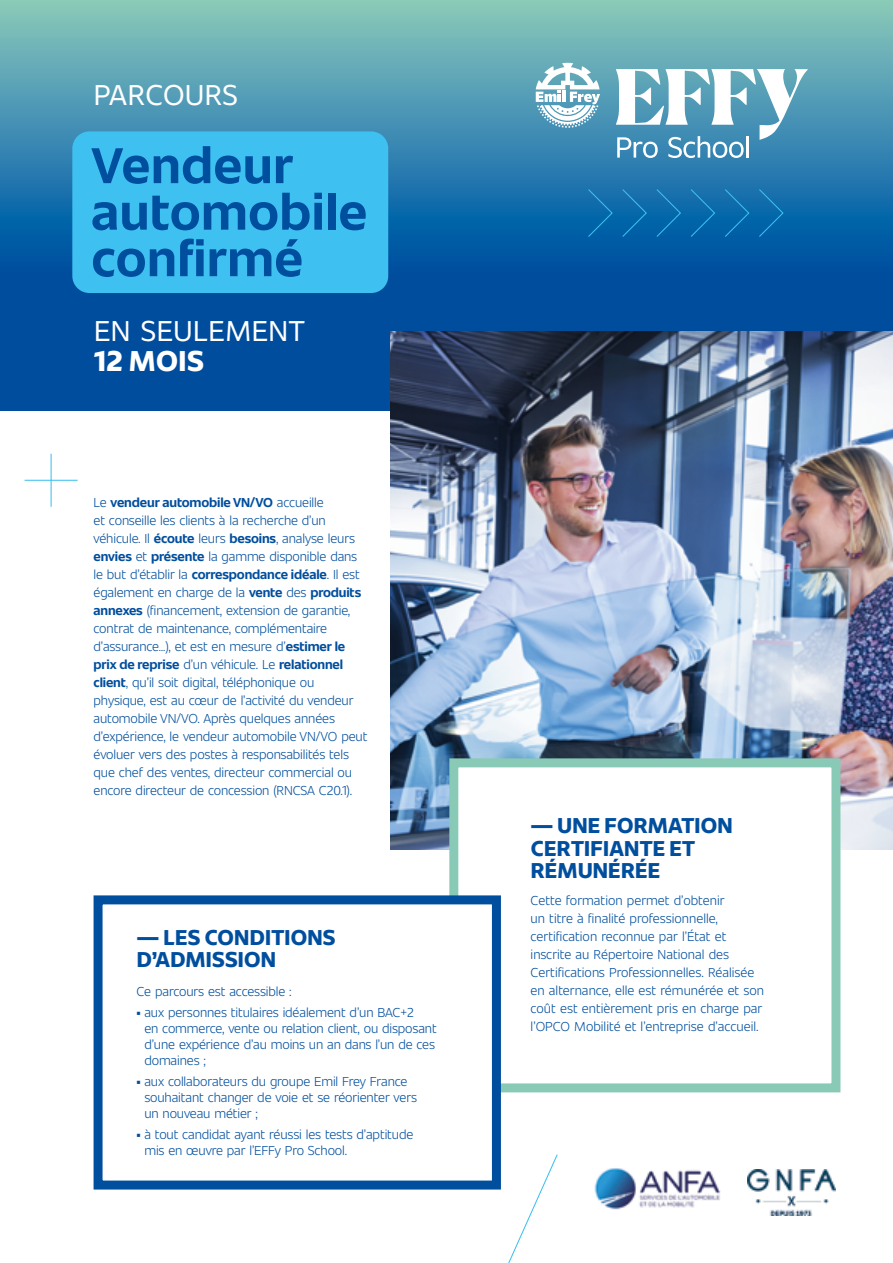
<style>
.page{position:relative;width:893px;height:1263px;background:#fff}
.page>*{position:absolute;margin:0;border:0;box-sizing:border-box;transform-origin:0 0}
.t1{font:700 52.5px/46.5px "EF Sans";letter-spacing:.01em;color:#004e9e}
.t2{font:30px "EF Sans";letter-spacing:.02em;color:#fff}
.t3{font:900 30px "EF Sans";letter-spacing:.015em;color:#fff}
.t4{font:900 22.5px/22.5px "EF Sans";letter-spacing:.01em;color:#004e9e}
.t5{font:300 13.5px/18px "EF Sans";letter-spacing:-.01em;color:#004e9e}
.s1{font-weight:700}
</style>
<div class="page">
<svg style="left:0;top:0;width:893px;height:410px;background:#317dab"></svg>
<img style="left:390px;top:331px;width:503px;height:519px">
<svg style="left:587px;top:188px;width:26px;height:50px"></svg>
<svg style="left:655px;top:188px;width:27px;height:50px"></svg>
<svg style="left:724px;top:188px;width:26px;height:50px"></svg>
<svg style="left:621px;top:188px;width:27px;height:50px"></svg>
<svg style="left:690px;top:188px;width:26px;height:50px"></svg>
<svg style="left:758px;top:188px;width:26px;height:50px"></svg>
<hr style="left:51px;top:454px;width:1px;height:53px;background:#3ec0f0">
<hr style="left:25px;top:480px;width:53px;height:1px;background:#3ec0f0">
<svg style="left:463px;top:1154px;width:95px;height:109px"></svg>
<div style="left:72px;top:131px;width:316px;height:162px;background:#3ec0f0;border-radius:17px"></div>
<div style="left:454px;top:763px;width:382px;height:325px;background:#fff"></div>
<div style="left:449px;top:758px;width:391px;height:334px;border:9px solid #89cab7"></div>
<div style="left:98px;top:900px;width:398px;height:285px;background:#fff"></div>
<div style="left:94px;top:895px;width:407px;height:294px;border:9px solid #004e9e"></div>
<svg style="left:536px;top:63px;width:64px;height:65px"></svg>
<svg style="left:616px;top:69px;width:192px;height:89px"></svg>
<hr style="left:746px;top:136px;width:3px;height:22px;background:#fff">
<img style="left:748px;top:1170px;width:88px;height:45px">
<img style="left:594px;top:1168px;width:127px;height:42px">
<h2 class="t2" style="left:94px;top:74px;width:146px">PARCOURS</h2>
<h1 class="t1" style="left:91px;top:140px;width:277px">Vendeur automobile confirmé</h1>
<h2 class="t2" style="left:94px;top:310px;width:212px">EN SEULEMENT</h2>
<h2 class="t3" style="left:94px;top:340px;width:112px">12 MOIS</h2>
<p class="t5" style="left:94px;top:493px;width:275px">Le <span class="s1">vendeur automobile VN/VO</span> accueille<br>et conseille les clients à la recherche d’un véhicule. Il <span class="s1">écoute</span> leurs <span class="s1">besoins</span>, analyse leurs <span class="s1">envies</span> et <span class="s1">présente</span> la gamme disponible dans le but d’établir la <span class="s1">correspondance idéale</span>. Il est également en charge de la <span class="s1">vente</span> des <span class="s1">produits annexes</span> (financement, extension de garantie, contrat de maintenance, complémentaire d’assurance…), et est en mesure d’<span class="s1">estimer le prix de reprise</span> d’un véhicule. Le <span class="s1">relationnel client</span>, qu’il soit digital, téléphonique ou physique, est au cœur de l’activité du vendeur automobile VN/VO. Après quelques années d’expérience, le vendeur automobile VN/VO peut évoluer vers des postes à responsabilités tels que chef des ventes, directeur commercial ou encore directeur de concession (RNCSA C20.1).</p>
<h3 class="t4" style="left:137px;top:925px;width:200px">— LES CONDITIONS<br>D’ADMISSION</h3>
<p class="t5" style="left:137px;top:982px;width:157px">Ce parcours est accessible :</p>
<p class="t5" style="left:144px;top:1003px;width:294px;line-height:16.2px;text-indent:-8px">• aux personnes titulaires idéalement d’un BAC+2<br>en commerce, vente ou relation client, ou disposant d’une expérience d’au moins un an dans l’un de ces domaines ;</p>
<p class="t5" style="left:144px;top:1072px;width:274px;line-height:16.2px;text-indent:-8px">• aux collaborateurs du groupe Emil Frey France souhaitant changer de voie et se réorienter vers un nouveau métier ;</p>
<p class="t5" style="left:144px;top:1125px;width:271px;line-height:16.2px;text-indent:-8px">• à tout candidat ayant réussi les tests d’aptitude mis en œuvre par l’EFFy Pro School.</p>
<h3 class="t4" style="left:531px;top:813px;width:204px">— UNE FORMATION<br>CERTIFIANTE ET<br>RÉMUNÉRÉE</h3>
<p class="t5" style="left:531px;top:891px;width:235px">Cette formation permet d’obtenir<br>un titre à finalité professionnelle, certification reconnue par l’État et inscrite au Répertoire National des Certifications Professionnelles. Réalisée en alternance, elle est rémunérée et son coût est entièrement pris en charge par l’OPCO Mobilité et l’entreprise d’accueil.</p>
</div>
